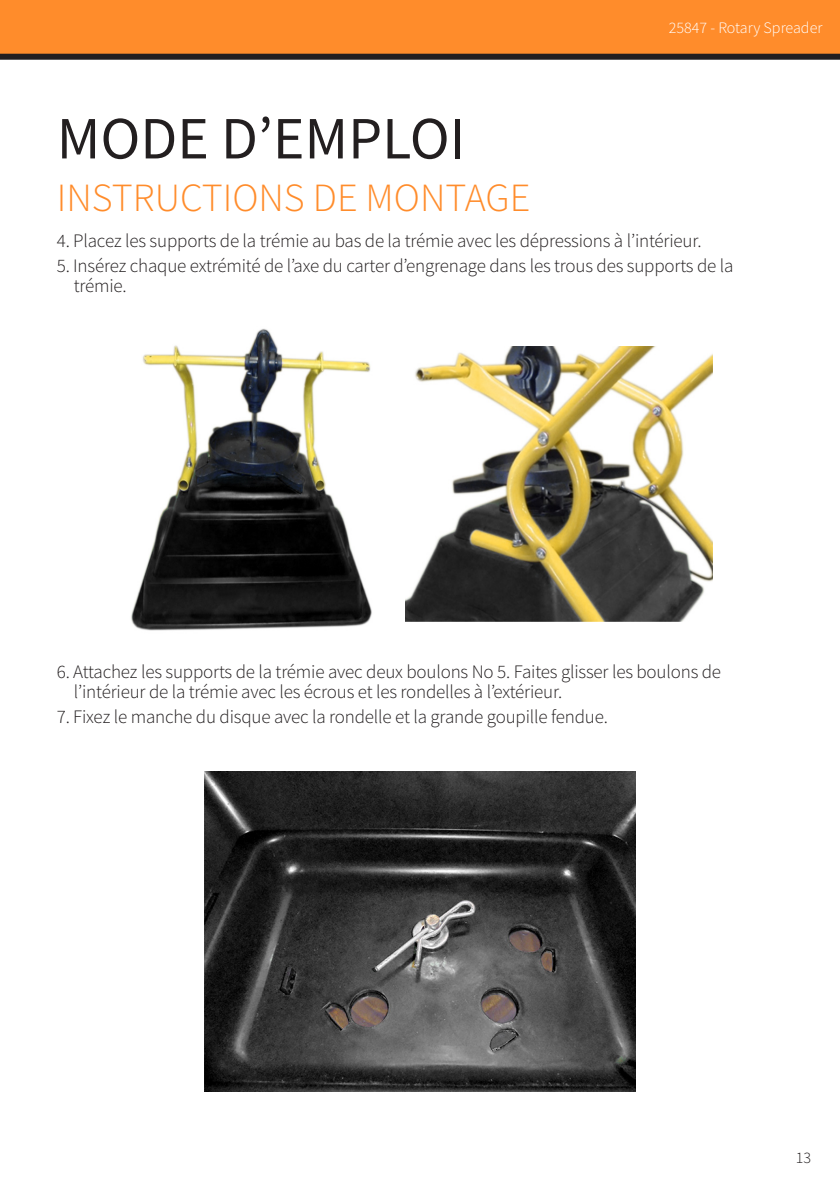
<style>
.page{position:relative;width:840px;height:1191px;background:#fff}
.page>*{position:absolute;margin:0;border:0;box-sizing:border-box;transform-origin:0 0}
.t1{font:60px "Source Sans Pro";color:#231f20}
.t2{font:300 40px "Source Sans Pro";color:#ff8c2b}
.t3{font:300 19px/20px "Source Sans Pro";letter-spacing:-.01em;color:#231f20}
.t4{font:300 16px "Source Sans Pro";color:#fff}
.t5{font:300 16px "Source Sans Pro";color:#231f20}
</style>
<div class="page">
<div style="left:0;top:0;width:839px;height:57px;background:#ff8c2b"></div>
<div style="left:0;top:54px;width:839px;height:6px;background:#231f20"></div>
<img style="left:131px;top:328px;width:241px;height:303px">
<img style="left:405px;top:346px;width:307px;height:276px">
<img style="left:204px;top:771px;width:431px;height:320px">
<p class="t4" style="left:668px;top:18px;width:155px">25847 - Rotary Spreader</p>
<p class="t1" style="left:57px;top:100px;width:410px">MODE D’EMPLOI</p>
<p class="t2" style="left:57px;top:173px;width:475px">INSTRUCTIONS DE MONTAGE</p>
<p class="t3" style="left:57px;top:230px;width:646px">4. Placez les supports de la trémie au bas de la trémie avec les dépressions à l’intérieur.</p>
<p class="t3" style="left:74px;top:256px;width:660px;text-indent:-17px">5. Insérez chaque extrémité de l’axe du carter d’engrenage dans les trous des supports de la trémie.</p>
<p class="t3" style="left:74px;top:661px;width:648px;text-indent:-17px">6. Attachez les supports de la trémie avec deux boulons No 5. Faites glisser les boulons de l’intérieur de la trémie avec les écrous et les rondelles à l’extérieur.</p>
<p class="t3" style="left:57px;top:707px;width:552px">7. Fixez le manche du disque avec la rondelle et la grande goupille fendue.</p>
<p class="t5" style="left:795px;top:1147px;width:17px">13</p>
</div>
